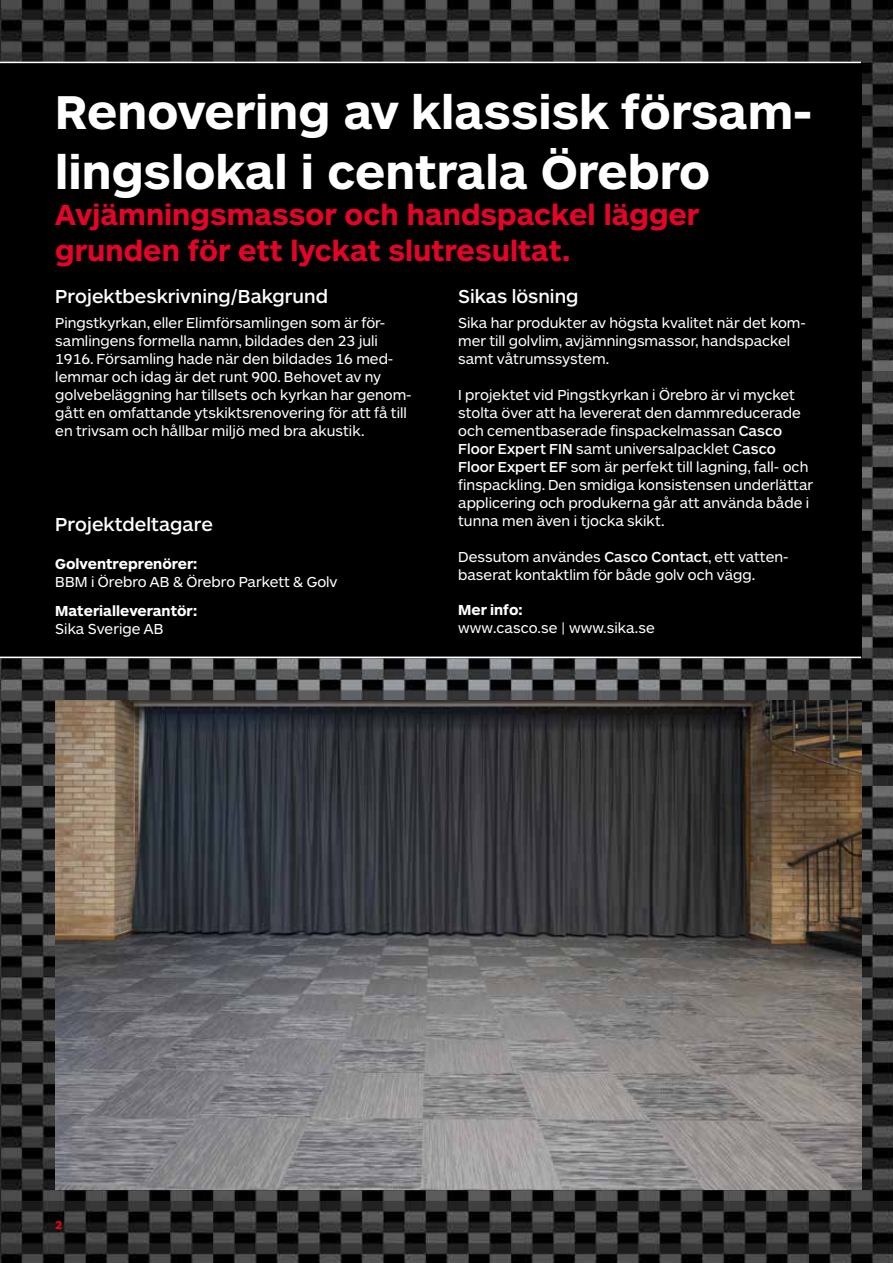
<style>
.page{position:relative;width:893px;height:1263px;background:#fff}
.page>*{position:absolute;margin:0;border:0;box-sizing:border-box;transform-origin:0 0}
.t1{font:700 49.2px/59.1px "ARS Maquette";color:#fff}
.t2{font:700 30px/36px "ARS Maquette";color:#e40428}
.t3{font:500 19.5px "ARS Maquette";color:#fff}
.t4{font:15px/18px "ARS Maquette";color:#fff}
.t5{font:700 15px "ARS Maquette";color:#fff}
.t6{font:700 12px "ARS Maquette";color:#e30613}
.s1{font-weight:500}
</style>
<div class="page">
<img style="left:0;top:0;width:893px;height:1263px">
<div style="left:0;top:63px;width:861px;height:595px;background:#000"></div>
<hr style="left:0;top:656px;width:861px;height:2px;background:#fff">
<hr style="left:0;top:62px;width:861px;height:1px;background:#fff">
<img style="left:55px;top:701px;width:806px;height:489px">
<h1 class="t1" style="left:55px;top:83px;width:758px">Renovering av klassisk försam&shy;lingslokal i centrala Örebro</h1>
<h2 class="t2" style="left:55px;top:196px;width:646px">Avjämningsmassor och handspackel lägger grunden för ett lyckat slutresultat.</h2>
<h3 class="t3" style="left:55px;top:286px;width:274px">Projektbeskrivning/Bakgrund</h3>
<p class="t4" style="left:55px;top:314px;width:358px">Pingstkyrkan, eller Elimförsamlingen som är för&shy;samlingens formella namn, bildades den 23 juli 1916. Församling hade när den bildades 16 med&shy;lemmar och idag är det runt 900. Behovet av ny golvebeläggning har tillsets och kyrkan har genom&shy;gått en omfattande ytskiktsrenovering för att få till en trivsam och hållbar miljö med bra akustik.</p>
<h3 class="t3" style="left:55px;top:515px;width:159px">Projektdeltagare</h3>
<p class="t5" style="left:55px;top:556px;width:144px">Golventreprenörer:</p>
<p class="t4" style="left:55px;top:573px;width:284px">BBM i Örebro AB &amp; Örebro Parkett &amp; Golv</p>
<p class="t5" style="left:55px;top:603px;width:143px">Materialleverantör:</p>
<p class="t4" style="left:55px;top:619px;width:110px">Sika Sverige AB</p>
<h3 class="t3" style="left:458px;top:286px;width:122px">Sikas lösning</h3>
<p class="t4" style="left:458px;top:314px;width:349px">Sika har produkter av högsta kvalitet när det kom&shy;mer till golvlim, avjämningsmassor, handspackel samt våtrumssystem.</p>
<p class="t4" style="left:458px;top:386px;width:356px">I projektet vid Pingstkyrkan i Örebro är vi mycket stolta över att ha levererat den dammreducerade och cementbaserade finspackelmassan <span class="s1">Casco Floor Expert FIN</span> samt universalpacklet C<span class="s1">asco Floor Expert EF</span> som är perfekt till lagning, fall- och finspackling. Den smidiga konsistensen underlättar applicering och produkerna går att använda både i tunna men även i tjocka skikt.</p>
<p class="t4" style="left:458px;top:548px;width:332px">Dessutom användes <span class="s1">Casco Contact</span>, ett vatten&shy;baserat kontaktlim för både golv och vägg.</p>
<p class="t5" style="left:458px;top:602px;width:66px">Mer info:</p>
<p class="t4" style="left:458px;top:619px;width:198px">www.casco.se | www.sika.se</p>
<p class="t6" style="left:55px;top:1219px;width:9px">2</p>
</div>
